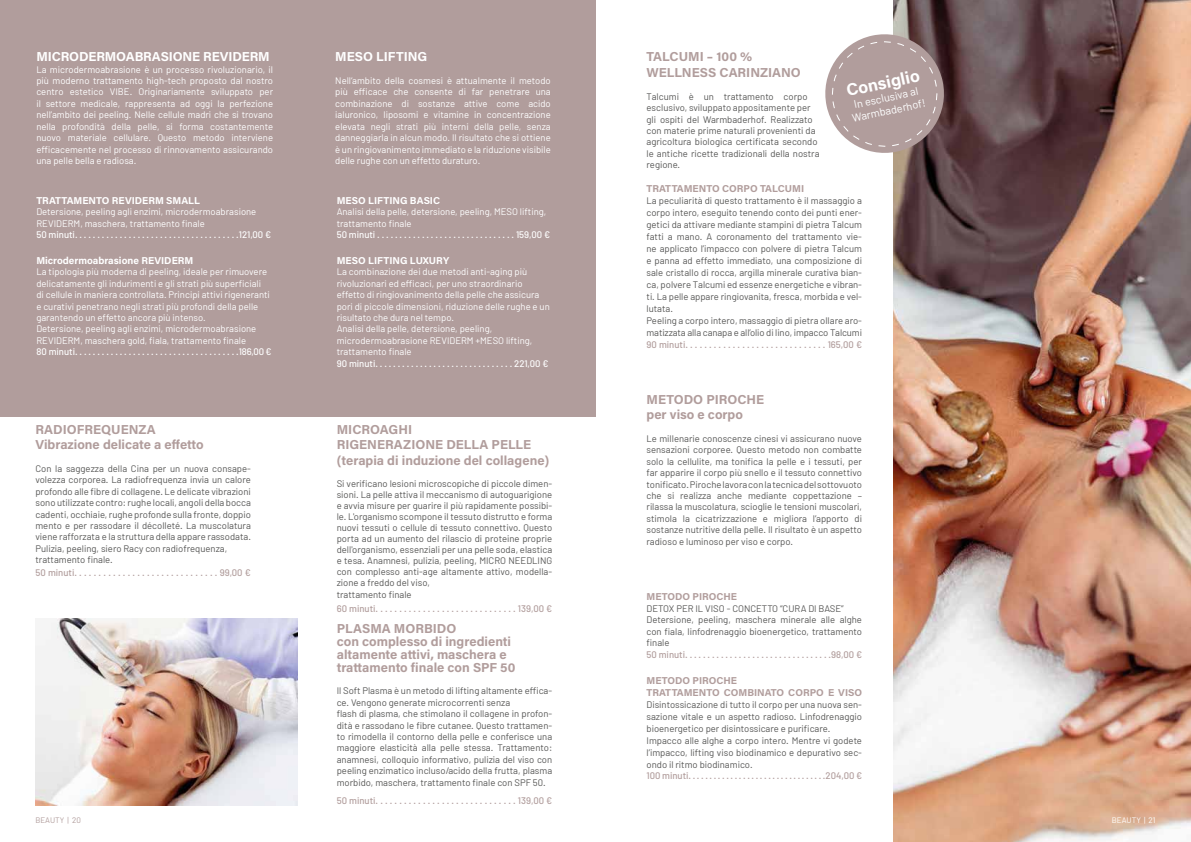
<style>
.page{position:relative;width:1191px;height:842px;background:#fff}
.page>*{position:absolute;margin:0;border:0;box-sizing:border-box;transform-origin:0 0}
.t1{font:700 17px "Acumin Pro";color:#fff}
.t2{font:700 13px/15.6px "Acumin Pro";color:#b19d9c}
.t3{font:700 13px "Acumin Pro";letter-spacing:-.01em;color:#fff}
.t4{font:11px/13.2px "Barlow";color:#fff;text-align:center}
.t5{font:700 10px "Acumin Pro";color:#fff}
.t6{font:700 10px/12px "Acumin Pro";color:#b19d9c}
.t7{font:9.5px/11.4px "Barlow";color:#575756}
.t8{font:9.5px/11.4px "Barlow";color:#fff}
.t9{font:500 9.5px "Barlow";color:#b19d9c}
.t10{font:500 9.5px "Barlow";color:#fff}
.t11{font:8px "Barlow";color:#b19d9c}
.t12{font:8px "Barlow";color:#fff}
</style>
<div class="page">
<div style="left:0;top:0;width:595px;height:416px;background:#b19d9c"></div>
<img style="left:893px;top:0;width:298px;height:842px">
<svg style="left:825px;top:29px;width:124px;height:129px;background:#ae9c9c"></svg>
<img style="left:35px;top:618px;width:263px;height:188px">
<h2 class="t3" style="left:36px;top:48px;width:235px">MICRODERMOABRASIONE REVIDERM</h2>
<p class="t8" style="left:36px;top:63px;width:238px;text-align:justify">La microdermoabrasione è un processo rivoluzionario, il più moderno trattamento high-tech proposto dal nostro centro estetico VIBE. Originariamente sviluppato per il settore medicale, rappresenta ad oggi la perfezione nell’ambito dei peeling. Nelle cellule madri che si trovano nella profondità della pelle, si forma costantemente nuovo materiale cellulare. Questo metodo interviene efficacemente nel processo di rinnovamento assicurando una pelle bella e radiosa.</p>
<p class="t5" style="left:36px;top:193px;width:165px">TRATTAMENTO REVIDERM SMALL</p>
<p class="t8" style="left:36px;top:206px;width:221px">Detersione, peeling agli enzimi, microdermoabrasione<br>REVIDERM, maschera, trattamento finale</p>
<p class="t10" style="left:36px;top:229px;width:236px">50 minuti. . . . . . . . . . . . . . . . . . . . . . . . . . . . . . . . . . . . .121,00 €</p>
<p class="t5" style="left:36px;top:253px;width:158px">Microdermoabrasione REVIDERM</p>
<p class="t8" style="left:36px;top:266px;width:235px">La tipologia più moderna di peeling, ideale per rimuovere delicatamente gli indurimenti e gli strati più superficiali di cellule in maniera controllata. Principi attivi rigeneranti e curativi penetrano negli strati più profondi della pelle garantendo un effetto ancora più intenso.<br>Detersione, peeling agli enzimi, microdermoabrasione REVIDERM, maschera gold, fiala, trattamento finale</p>
<p class="t10" style="left:36px;top:346px;width:237px">80 minuti. . . . . . . . . . . . . . . . . . . . . . . . . . . . . . . . . . . . .186,00 €</p>
<h2 class="t2" style="left:35px;top:421px;width:170px">RADIOFREQUENZA<br>Vibrazione delicate a effetto</h2>
<p class="t7" style="left:35px;top:463px;width:217px">Con la saggezza della Cina per un nuova consape&shy;volezza corporea. La radiofrequenza invia un calore profondo alle fibre di collagene. Le delicate vibrazioni sono utilizzate contro: rughe locali, angoli della bocca cadenti, occhiaie, rughe profonde sulla fronte, doppio mento e per rassodare il décolleté. La muscolatura viene rafforzata e la struttura della appare rassodata.<br>Pulizia, peeling, siero Racy con radiofrequenza, trattamento finale.</p>
<p class="t9" style="left:35px;top:567px;width:217px">50 minuti. . . . . . . . . . . . . . . . . . . . . . . . . . . . . . 99,00 €</p>
<h2 class="t3" style="left:335px;top:48px;width:94px">MESO LIFTING</h2>
<p class="t8" style="left:335px;top:75px;width:217px;text-align:justify">Nell‘ambito della cosmesi è attualmente il metodo più efficace che consente di far penetrare una combinazione di sostanze attive come acido ialuronico, liposomi e vitamine in concentrazione elevata negli strati più interni della pelle, senza danneggiarla in alcun modo. Il risultato che si ottiene è un ringiovanimento immediato e la riduzione visibile delle rughe con un effetto duraturo.</p>
<p class="t5" style="left:337px;top:193px;width:105px">MESO LIFTING BASIC</p>
<p class="t8" style="left:337px;top:206px;width:211px">Analisi della pelle, detersione, peeling, MESO lifting, trattamento finale</p>
<p class="t10" style="left:337px;top:229px;width:215px">50 minuti . . . . . . . . . . . . . . . . . . . . . . . . . . . . . . . 159,00 €</p>
<p class="t5" style="left:337px;top:253px;width:114px">MESO LIFTING LUXURY</p>
<p class="t8" style="left:337px;top:266px;width:215px">La combinazione dei due metodi anti-aging più rivoluzionari ed efficaci, per uno straordinario effetto di ringiovanimento della pelle che assicura pori di piccole dimensioni, riduzione delle rughe e un risultato che dura nel tempo.<br>Analisi della pelle, detersione, peeling, microdermoabrasione REVIDERM +MESO lifting, trattamento finale</p>
<p class="t10" style="left:337px;top:357px;width:213px">90 minuti. . . . . . . . . . . . . . . . . . . . . . . . . . . . . . . 221,00 €</p>
<h2 class="t2" style="left:337px;top:421px;width:214px">MICROAGHI<br>RIGENERAZIONE DELLA PELLE (terapia di induzione del collagene)</h2>
<p class="t7" style="left:337px;top:478px;width:217px;line-height:11px">Si verificano lesioni microscopiche di piccole dimen&shy;sioni. La pelle attiva il meccanismo di autoguarigione e avvia misure per guarire il più rapidamente possibi&shy;le. L'organismo scompone il tessuto distrutto e forma nuovi tessuti o cellule di tessuto connettivo. Questo porta ad un aumento del rilascio di proteine proprie dell'organismo, essenziali per una pelle soda, elastica e tesa. Anamnesi, pulizia, peeling, MICRO NEEDLING con complesso anti-age altamente attivo, modella&shy;zione a freddo del viso,<br>trattamento finale</p>
<p class="t9" style="left:337px;top:603px;width:217px">60 minuti. . . . . . . . . . . . . . . . . . . . . . . . . . . . . . 139,00 €</p>
<h2 class="t2" style="left:337px;top:621px;width:180px;line-height:13px">PLASMA MORBIDO<br>con complesso di ingredienti altamente attivi, maschera e trattamento finale con SPF 50</h2>
<p class="t7" style="left:337px;top:685px;width:217px">Il Soft Plasma è un metodo di lifting altamente effica&shy;ce. Vengono generate microcorrenti senza<br>flash di plasma, che stimolano il collagene in profon&shy;dità e rassodano le fibre cutanee. Questo trattamen&shy;to rimodella il contorno della pelle e conferisce una maggiore elasticità alla pelle stessa. Trattamento: anamnesi, colloquio informativo, pulizia del viso con peeling enzimatico incluso/acido della frutta, plasma morbido, maschera, trattamento finale con SPF 50.</p>
<p class="t9" style="left:337px;top:795px;width:217px">50 minuti. . . . . . . . . . . . . . . . . . . . . . . . . . . . . . 139,00 €</p>
<h2 class="t2" style="left:646px;top:48px;width:156px">TALCUMI – 100 %<br>WELLNESS CARINZIANO</h2>
<p class="t7" style="left:646px;top:90px;width:175px">Talcumi è un trattamento corpo esclusivo, sviluppato appositamente per gli ospiti del Warmbaderhof. Realizzato con materie prime naturali provenienti da agricoltura biologica certificata secondo le antiche ricette tradizionali della nostra regione.</p>
<h1 class="t1" style="left:844px;top:79px;width:76px;rotate:-12deg">Consiglio</h1>
<p class="t4" style="left:848px;top:99px;width:76px;rotate:-12deg">In esclusiva al<br>Warmbaderhof!</p>
<p class="t6" style="left:646px;top:182px;width:159px">TRATTAMENTO CORPO TALCUMI</p>
<p class="t7" style="left:646px;top:194px;width:217px;line-height:12px">La peculiarità di questo trattamento è il massaggio a corpo intero, eseguito tenendo conto dei punti ener&shy;getici da attivare mediante stampini di pietra Talcum fatti a mano. A coronamento del trattamento vie&shy;ne applicato l’impacco con polvere di pietra Talcum e panna ad effetto immediato, una composizione di sale cristallo di rocca, argilla minerale curativa bian&shy;ca, polvere Talcumi ed essenze energetiche e vibran&shy;ti. La pelle appare ringiovanita, fresca, morbida e vel&shy;lutata.<br>Peeling a corpo intero, massaggio di pietra ollare aro&shy;matizzata alla canapa e all’olio di lino, impacco Talcumi</p>
<p class="t9" style="left:646px;top:339px;width:217px">90 minuti. . . . . . . . . . . . . . . . . . . . . . . . . . . . . . 165,00 €</p>
<h2 class="t2" style="left:646px;top:391px;width:119px">METODO PIROCHE per viso e corpo</h2>
<p class="t7" style="left:646px;top:433px;width:217px;text-align:justify">Le millenarie conoscenze cinesi vi assicurano nuove sensazioni corporee. Questo metodo non combatte solo la cellulite, ma tonifica la pelle e i tessuti, per far apparire il corpo più snello e il tessuto connettivo tonificato. Piroche lavora con la tecnica del sottovuoto che si realizza anche mediante coppettazione – rilassa la muscolatura, scioglie le tensioni muscolari, stimola la cicatrizzazione e migliora l’apporto di sostanze nutritive della pelle. Il risultato è un aspetto radioso e luminoso per viso e corpo.</p>
<p class="t6" style="left:646px;top:590px;width:92px">METODO PIROCHE</p>
<p class="t7" style="left:646px;top:603px;width:217px">DETOX PER IL VISO - CONCETTO “CURA DI BASE” Detersione, peeling, maschera minerale alle alghe con fiala, linfodrenaggio bioenergetico, trattamento finale</p>
<p class="t9" style="left:646px;top:648px;width:217px">50 minuti. . . . . . . . . . . . . . . . . . . . . . . . . . . . . . . . .98,00 €</p>
<p class="t6" style="left:646px;top:674px;width:217px">METODO PIROCHE<br>TRATTAMENTO COMBINATO CORPO E VISO</p>
<p class="t7" style="left:646px;top:698px;width:217px;line-height:12px">Disintossicazione di tutto il corpo per una nuova sen&shy;sazione vitale e un aspetto radioso. Linfodrenaggio bioenergetico per disintossicare e purificare.<br>Impacco alle alghe a corpo intero. Mentre vi godete l’impacco, lifting viso biodinamico e depurativo sec&shy;ondo il ritmo biodinamico.</p>
<p class="t9" style="left:646px;top:770px;width:217px">100 minuti. . . . . . . . . . . . . . . . . . . . . . . . . . . . . . . . .204,00 €</p>
<p class="t11" style="left:35px;top:815px;width:47px">BEAUTY | 20</p>
<p class="t12" style="left:1112px;top:815px;width:45px">BEAUTY | 21</p>
</div>
